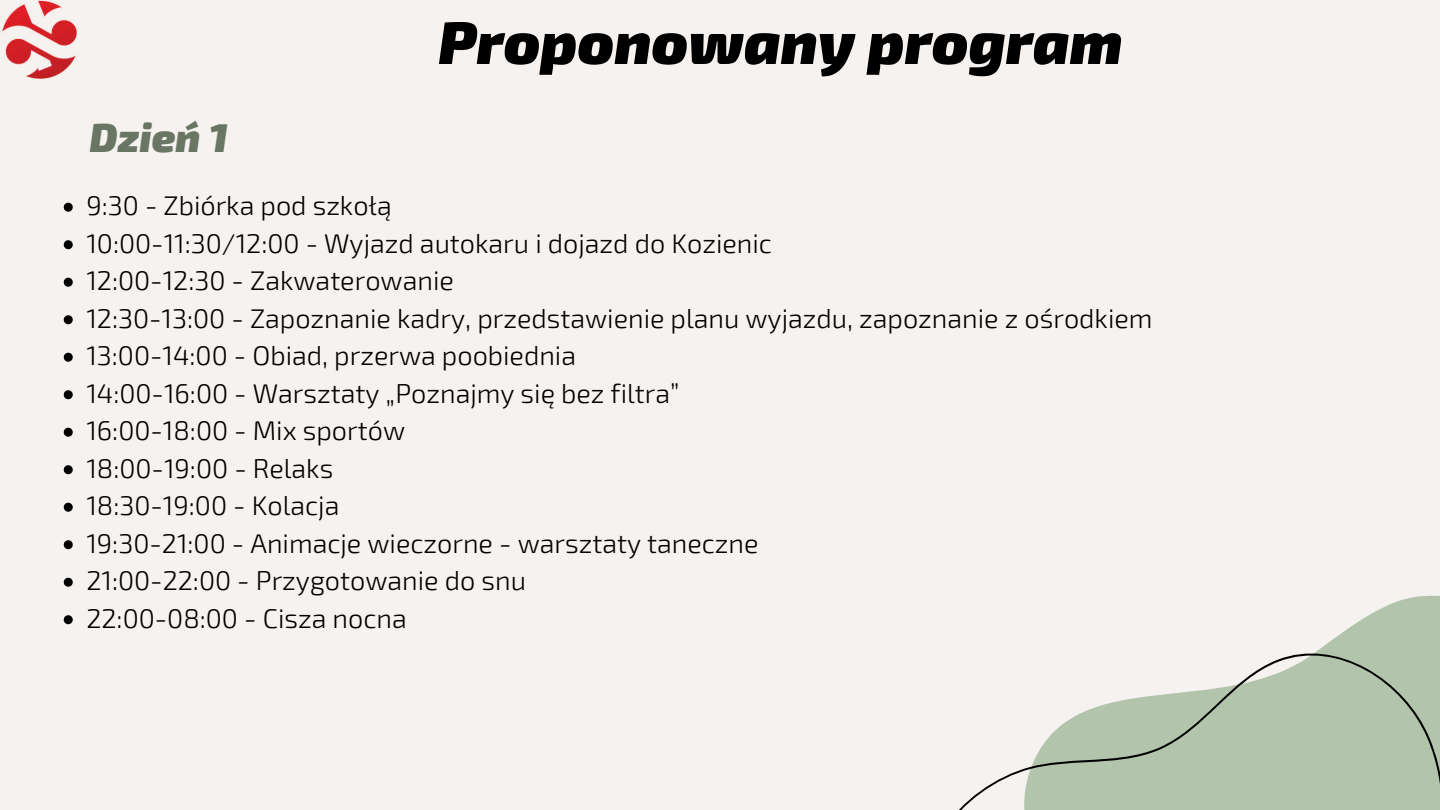
<style>
.page{position:relative;width:1440px;height:810px;background:#f6f2ef}
.page>*{position:absolute;margin:0;border:0;box-sizing:border-box;transform-origin:0 0}
.t1{font:italic 900 60px "Exo 2";color:#000}
.t2{font:italic 900 40.3px "Exo 2";color:#697664}
.t3{font:300 27px/37.5px "Exo 2";color:#000}
</style>
<div class="page">
<img style="left:2px;top:0;width:75px;height:79px">
<svg style="left:64px;top:203px;width:9px;height:9px"></svg>
<svg style="left:64px;top:240px;width:9px;height:9px"></svg>
<svg style="left:64px;top:278px;width:9px;height:9px"></svg>
<svg style="left:64px;top:315px;width:9px;height:9px"></svg>
<svg style="left:64px;top:353px;width:9px;height:9px"></svg>
<svg style="left:64px;top:390px;width:9px;height:9px"></svg>
<svg style="left:64px;top:428px;width:9px;height:9px"></svg>
<svg style="left:64px;top:465px;width:9px;height:9px"></svg>
<svg style="left:64px;top:503px;width:9px;height:9px"></svg>
<svg style="left:64px;top:540px;width:9px;height:9px"></svg>
<svg style="left:64px;top:578px;width:9px;height:9px"></svg>
<svg style="left:64px;top:615px;width:9px;height:9px"></svg>
<svg style="left:1343px;top:595px;width:97px;height:37px;fill:#b2c4ab"></svg>
<svg style="left:959px;top:632px;width:481px;height:178px;fill:#b2c4ab"></svg>
<h2 class="t2" style="left:90px;top:111px;width:140px">Dzień 1</h2>
<h1 class="t1" style="left:438px;top:3px;width:686px">Proponowany program</h1>
<p class="t3" style="left:86px;top:186px;width:1068px">9:30 - Zbiórka pod szkołą<br>10:00-11:30/12:00 - Wyjazd autokaru i dojazd do Kozienic<br>12:00-12:30 - Zakwaterowanie<br>12:30-13:00 - Zapoznanie kadry, przedstawienie planu wyjazdu, zapoznanie z ośrodkiem 13:00-14:00 - Obiad, przerwa poobiednia<br>14:00-16:00 - Warsztaty „Poznajmy się bez filtra”<br>16:00-18:00 - Mix sportów<br>18:00-19:00 - Relaks<br>18:30-19:00 - Kolacja<br>19:30-21:00 - Animacje wieczorne - warsztaty taneczne<br>21:00-22:00 - Przygotowanie do snu<br>22:00-08:00 - Cisza nocna</p>
</div>
